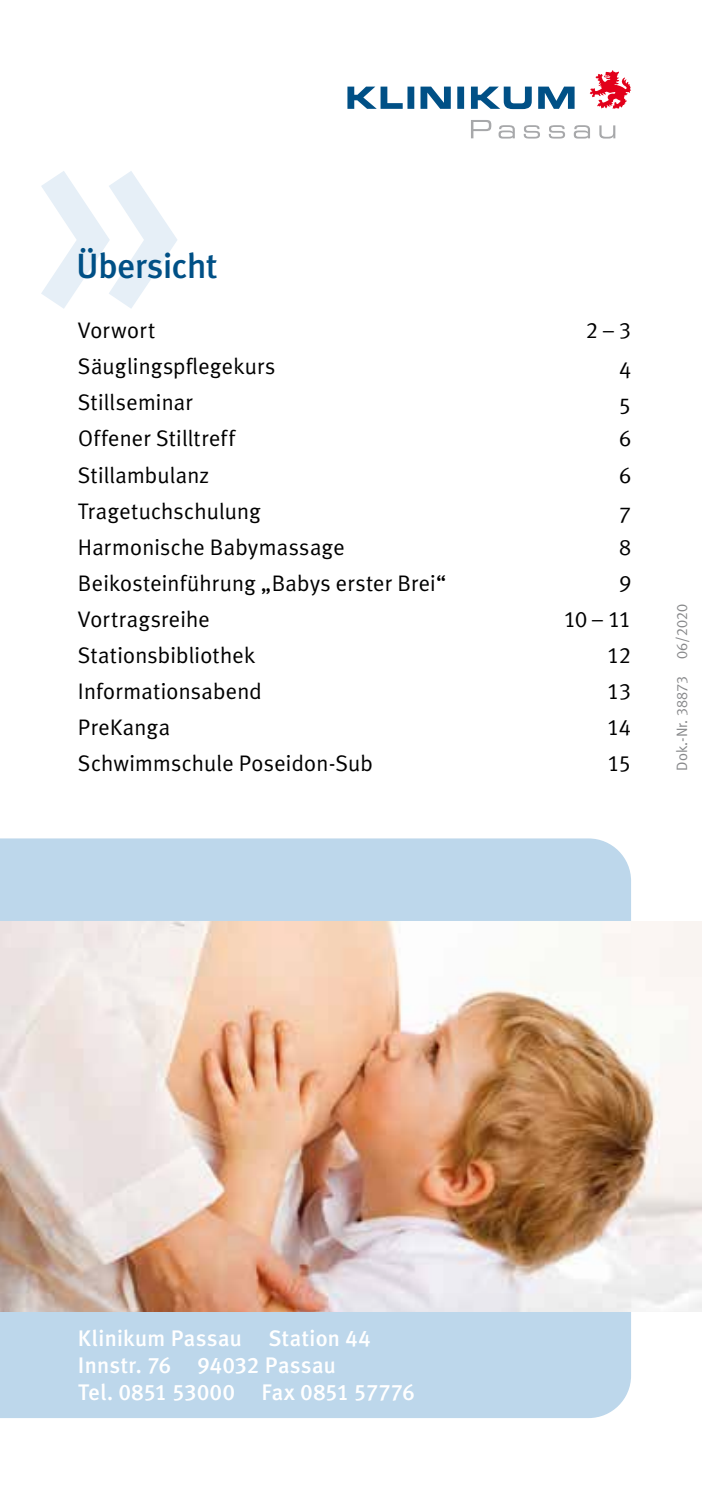
<style>
.page{position:relative;width:702px;height:1489px;background:#fff}
.page>*{position:absolute;margin:0;border:0;box-sizing:border-box;transform-origin:0 0}
.t1{font:500 304.5px "Meta Plus";color:#e6eff7}
.t2{font:500 35px "Meta Plus";letter-spacing:-.005em;color:#005086}
.t3{font:22.5px "Meta Plus Normal";letter-spacing:.01em;color:#000}
.t4{font:500 22.5px/27px "Meta Plus";letter-spacing:.015em;color:#fff}
.t5{font:22.5px "Meta Plus Medium Caps";letter-spacing:.01em;color:#fff}
.t6{font:22.5px "Meta Plus Normal Caps";letter-spacing:-.02em;color:#000}
.t7{font:15px "Meta Plus Normal Caps";color:#87888a}
.s1{font-family:"Meta Plus Normal"}
.s2{font-family:"Meta Plus Medium Caps";font-weight:400}
.s3{font-family:"Meta Plus";font-weight:500}
</style>
<div class="page">
<div style="left:0;top:838px;width:631px;height:579px;background:#bdd7eb"></div>
<svg style="left:347px;top:87px;width:227px;height:22px"></svg>
<svg style="left:471px;top:120px;width:144px;height:18px"></svg>
<svg style="left:589px;top:70px;width:42px;height:39px"></svg>
<img style="left:0;top:921px;width:702px;height:390px">
<h1 class="t1" style="left:26px;top:33px;width:160px">»</h1>
<h2 class="t2" style="left:76px;top:246px;width:143px">Übersicht</h2>
<p class="t3" style="left:78px;top:317px;width:79px">Vorwort</p>
<p class="t6" style="left:586px;top:317px;width:47px">2 – 3</p>
<p class="t3" style="left:78px;top:353px;width:199px">Säuglingspflegekurs</p>
<p class="t3" style="left:619px;top:353px;width:14px">4</p>
<p class="t3" style="left:78px;top:389px;width:116px">Stillseminar</p>
<p class="t3" style="left:619px;top:389px;width:14px">5</p>
<p class="t3" style="left:78px;top:425px;width:158px">Offener Stilltreff</p>
<p class="t3" style="left:619px;top:425px;width:14px">6</p>
<p class="t3" style="left:78px;top:461px;width:133px">Stillambulanz</p>
<p class="t3" style="left:619px;top:461px;width:14px">6</p>
<p class="t3" style="left:78px;top:497px;width:184px">Tragetuchschulung</p>
<p class="t3" style="left:619px;top:497px;width:14px">7</p>
<p class="t3" style="left:78px;top:533px;width:268px">Harmonische Babymassage</p>
<p class="t6" style="left:619px;top:533px;width:14px">8</p>
<p class="t3" style="left:78px;top:569px;width:370px">Beikosteinführung „Babys erster Brei“</p>
<p class="t6" style="left:619px;top:569px;width:14px">9</p>
<p class="t3" style="left:78px;top:605px;width:133px">Vortragsreihe</p>
<p class="t6" style="left:563px;top:605px;width:69px">10 – 11</p>
<p class="t3" style="left:78px;top:641px;width:179px">Stationsbibliothek</p>
<p class="t6" style="left:607px;top:641px;width:25px">12</p>
<p class="t3" style="left:78px;top:677px;width:185px">Informationsabend</p>
<p class="t6" style="left:607px;top:677px;width:25px">13</p>
<p class="t3" style="left:78px;top:713px;width:94px">PreKanga</p>
<p class="t6" style="left:607px;top:713px;width:25px">14</p>
<p class="t3" style="left:78px;top:749px;width:296px">Schwimmschule Poseidon-Sub</p>
<p class="t6" style="left:607px;top:749px;width:25px">15</p>
<p class="t7" style="left:673px;top:770px;width:168px;rotate:-90deg"><span class="s1">Dok.-Nr.</span> 38873 06/2020</p>
<p class="t4" style="left:78px;top:1323px;width:294px">Klinikum Passau Station <span class="s2">44<br></span>Innstr. <span class="s2">76 94032</span> Passau</p>
<p class="t5" style="left:78px;top:1378px;width:338px"><span class="s3">Tel.</span> 0851 53000 <span class="s3">Fax</span> 0851 57776</p>
</div>
